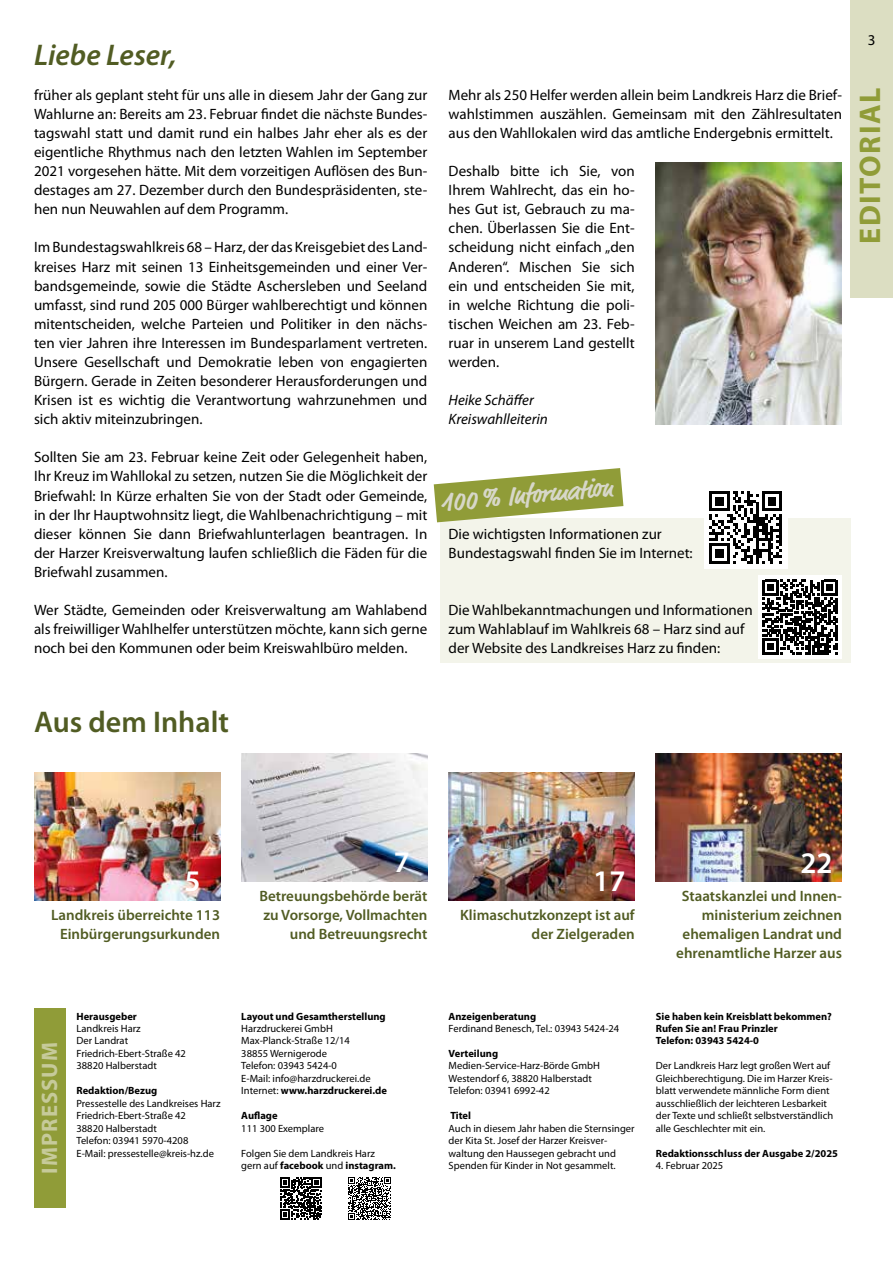
<style>
.page{position:relative;width:893px;height:1263px;background:#fff}
.page>*{position:absolute;margin:0;border:0;box-sizing:border-box;transform-origin:0 0}
.t1{font:600 30px "Myriad Pro";color:#515c23}
.t2{font:italic 600 30px "Myriad Pro";color:#515c23}
.t3{font:700 30px "Myriad Pro";letter-spacing:.05em;color:#909c38}
.t4{font:600 30px "Myriad Pro";color:#fff}
.t5{font:700 27px "Market Pro";color:#d7d7c9}
.t6{font:700 22.5px "Myriad Pro";letter-spacing:.05em;color:#c6ca9a}
.t7{font:15px/19px "Myriad Pro";color:#000;text-align:justify}
.t8{font:600 15px/19px "Myriad Pro";color:#515c23;text-align:right}
.t9{font:italic 15px/19px "Myriad Pro";color:#000}
.t10{font:10.5px/12.5px "Myriad Pro";color:#000}
.t11{font:700 10.5px/12.5px "Myriad Pro";color:#000}
.s1{font-weight:700}
</style>
<div class="page">
<div style="left:850px;top:0;width:43px;height:298px;background:#dcdec2"></div>
<div style="left:34px;top:1008px;width:32px;height:200px;background:#909c38"></div>
<img style="left:656px;top:754px;width:186px;height:127px">
<img style="left:34px;top:773px;width:186px;height:127px">
<img style="left:241px;top:754px;width:186px;height:127px">
<img style="left:449px;top:773px;width:186px;height:127px">
<svg style="left:280px;top:1177px;width:42px;height:42px"></svg>
<svg style="left:348px;top:1177px;width:43px;height:43px"></svg>
<img style="left:656px;top:163px;width:186px;height:261px">
<div style="left:440px;top:518px;width:410px;height:145px;background:#f3f4ea"></div>
<svg style="left:434px;top:468px;width:189px;height:54px"></svg>
<div style="left:704px;top:486px;width:83px;height:83px;background:#fff"></div>
<svg style="left:709px;top:491px;width:73px;height:73px"></svg>
<svg style="left:758px;top:575px;width:84px;height:84px;background:#dcdcdc"></svg>
<svg style="left:763px;top:580px;width:74px;height:74px;background:#606060"></svg>
<h1 class="t2" style="left:34px;top:36px;width:144px">Liebe Leser,</h1>
<p class="t7" style="left:34px;top:85px;width:395px">früher als geplant steht für uns alle in diesem Jahr der Gang zur Wahlurne an: Bereits am 23. Februar findet die nächste Bundes&shy;tagswahl statt und damit rund ein halbes Jahr eher als es der eigentliche Rhythmus nach den letzten Wahlen im September 2021 vorgesehen hätte. Mit dem vorzeitigen Auflösen des Bun&shy;destages am 27. Dezember durch den Bundespräsidenten, ste&shy;hen nun Neuwahlen auf dem Programm.</p>
<p class="t7" style="left:34px;top:238px;width:395px">Im Bundestagswahlkreis 68 – Harz, der das Kreisgebiet des Land&shy;kreises Harz mit seinen 13 Einheitsgemeinden und einer Ver&shy;bandsgemeinde, sowie die Städte Aschersleben und Seeland umfasst, sind rund 205 000 Bürger wahlberechtigt und können mitentscheiden, welche Parteien und Politiker in den nächs&shy;ten vier Jahren ihre Interessen im Bundesparlament vertreten.<br>Unsere Gesellschaft und Demokratie leben von engagierten Bürgern. Gerade in Zeiten besonderer Herausforderungen und Krisen ist es wichtig die Verantwortung wahrzunehmen und sich aktiv miteinzubringen.</p>
<p class="t7" style="left:34px;top:447px;width:395px">Sollten Sie am 23. Februar keine Zeit oder Gelegenheit haben, Ihr Kreuz im Wahllokal zu setzen, nutzen Sie die Möglichkeit der Briefwahl: In Kürze erhalten Sie von der Stadt oder Gemeinde, in der Ihr Hauptwohnsitz liegt, die Wahlbenachrichtigung – mit dieser können Sie dann Briefwahlunterlagen beantragen. In der Harzer Kreisverwaltung laufen schließlich die Fäden für die Briefwahl zusammen.</p>
<p class="t7" style="left:34px;top:600px;width:395px">Wer Städte, Gemeinden oder Kreisverwaltung am Wahlabend als freiwilliger Wahlhelfer unterstützen möchte, kann sich gerne noch bei den Kommunen oder beim Kreiswahlbüro melden.</p>
<p class="t7" style="left:449px;top:85px;width:395px">Mehr als 250 Helfer werden allein beim Landkreis Harz die Brief&shy;wahlstimmen auszählen. Gemeinsam mit den Zählresultaten aus den Wahllokalen wird das amtliche Endergebnis ermittelt.</p>
<p class="t7" style="left:449px;top:161px;width:188px">Deshalb bitte ich Sie, von Ihrem Wahlrecht, das ein ho&shy;hes Gut ist, Gebrauch zu ma&shy;chen. Überlassen Sie die Ent&shy;scheidung nicht einfach „den Anderen“. Mischen Sie sich ein und entscheiden Sie mit, in welche Richtung die poli&shy;tischen Weichen am 23. Feb&shy;ruar in unserem Land gestellt werden.</p>
<p class="t9" style="left:449px;top:390px;width:101px">Heike Schäffer<br>Kreiswahlleiterin</p>
<h2 class="t5" style="left:439px;top:483px;width:174px;rotate:-5deg">100% Information</h2>
<p class="t7" style="left:449px;top:524px;width:246px">Die wichtigsten Informationen zur<br>Bundestagswahl finden Sie im Internet:</p>
<p class="t7" style="left:449px;top:600px;width:306px;text-align:left">Die Wahlbekanntmachungen und Informationen zum Wahlablauf im Wahlkreis 68 – Harz sind auf der Website des Landkreises Harz zu finden:</p>
<p class="t7" style="left:868px;top:30px;width:9px">3</p>
<h1 class="t3" style="left:850px;top:244px;width:157px;rotate:-90deg">EDITORIAL</h1>
<h1 class="t1" style="left:34px;top:703px;width:196px">Aus dem Inhalt</h1>
<h1 class="t4" style="left:184px;top:862px;width:18px">5</h1>
<p class="t8" style="left:51px;top:905px;width:170px;text-align:center">Landkreis überreichte 113<br>Einbürgerungsurkunden</p>
<h1 class="t4" style="left:394px;top:843px;width:18px">7</h1>
<p class="t8" style="left:259px;top:886px;width:169px">Betreuungsbehörde berät zu Vorsorge, Vollmachten und Betreuungsrecht</p>
<h3 class="t6" style="left:35px;top:1174px;width:133px;rotate:-90deg">IMPRESSUM</h3>
<p class="t11" style="left:77px;top:1009px;width:62px">Herausgeber</p>
<p class="t10" style="left:77px;top:1022px;width:111px">Landkreis Harz<br>Der Landrat<br>Friedrich-Ebert-Straße 42<br>38820 Halberstadt</p>
<p class="t11" style="left:77px;top:1084px;width:82px">Redaktion/Bezug</p>
<p class="t10" style="left:77px;top:1097px;width:146px">Pressestelle des Landkreises Harz<br>Friedrich-Ebert-Straße 42<br>38820 Halberstadt<br>Telefon: 03941 5970-4208<br>E-Mail: pressestelle@kreis-hz.de</p>
<p class="t11" style="left:241px;top:1009px;width:146px">Layout und Gesamtherstellung</p>
<p class="t10" style="left:241px;top:1022px;width:147px">Harzdruckerei GmbH<br>Max-Planck-Straße 12/14<br>38855 Wernigerode<br>Telefon: 03943 5424-0<br>E-Mail: info@harzdruckerei.de<br>Internet: <span class="s1">www.harzdruckerei.de</span></p>
<p class="t11" style="left:241px;top:1109px;width:38px">Auflage</p>
<p class="t10" style="left:241px;top:1122px;width:84px">111 300 Exemplare</p>
<p class="t10" style="left:241px;top:1146px;width:156px">Folgen Sie dem Landkreis Harz gern auf <span class="s1">facebook</span> und <span class="s1">instagram.</span></p>
<h1 class="t4" style="left:593px;top:862px;width:34px">17</h1>
<p class="t8" style="left:460px;top:905px;width:176px">Klimaschutzkonzept ist auf der Zielgeraden</p>
<h1 class="t4" style="left:800px;top:844px;width:34px">22</h1>
<p class="t8" style="left:676px;top:886px;width:167px">Staatskanzlei und Innen&shy;ministerium zeichnen ehemaligen Landrat und ehrenamtliche Harzer aus</p>
<p class="t11" style="left:449px;top:1009px;width:89px">Anzeigenberatung</p>
<p class="t10" style="left:449px;top:1022px;width:172px">Ferdinand Benesch, Tel.: 03943 5424-24</p>
<p class="t11" style="left:449px;top:1047px;width:51px">Verteilung</p>
<p class="t10" style="left:449px;top:1059px;width:153px">Medien-Service-Harz-Börde GmbH<br>Westendorf 6, 38820 Halberstadt<br>Telefon: 03941 6992-42</p>
<p class="t11" style="left:450px;top:1109px;width:22px">Titel</p>
<p class="t10" style="left:449px;top:1122px;width:187px">Auch in diesem Jahr haben die Sternsinger der Kita St. Josef der Harzer Kreisver&shy;waltung den Haussegen gebracht und Spenden für Kinder in Not gesammelt.</p>
<p class="t11" style="left:656px;top:1009px;width:177px">Sie haben kein Kreisblatt bekommen?<br>Rufen Sie an! Frau Prinzler<br>Telefon: 03943 5424-0</p>
<p class="t10" style="left:656px;top:1059px;width:179px">Der Landkreis Harz legt großen Wert auf Gleichberechtigung. Die im Harzer Kreis&shy;blatt verwendete männliche Form dient ausschließlich der leichteren Lesbarkeit der Texte und schließt selbstverständlich alle Geschlechter mit ein.</p>
<p class="t11" style="left:656px;top:1146px;width:184px">Redaktionsschluss der Ausgabe 2/2025</p>
<p class="t10" style="left:656px;top:1159px;width:69px">4. Februar 2025</p>
</div>
